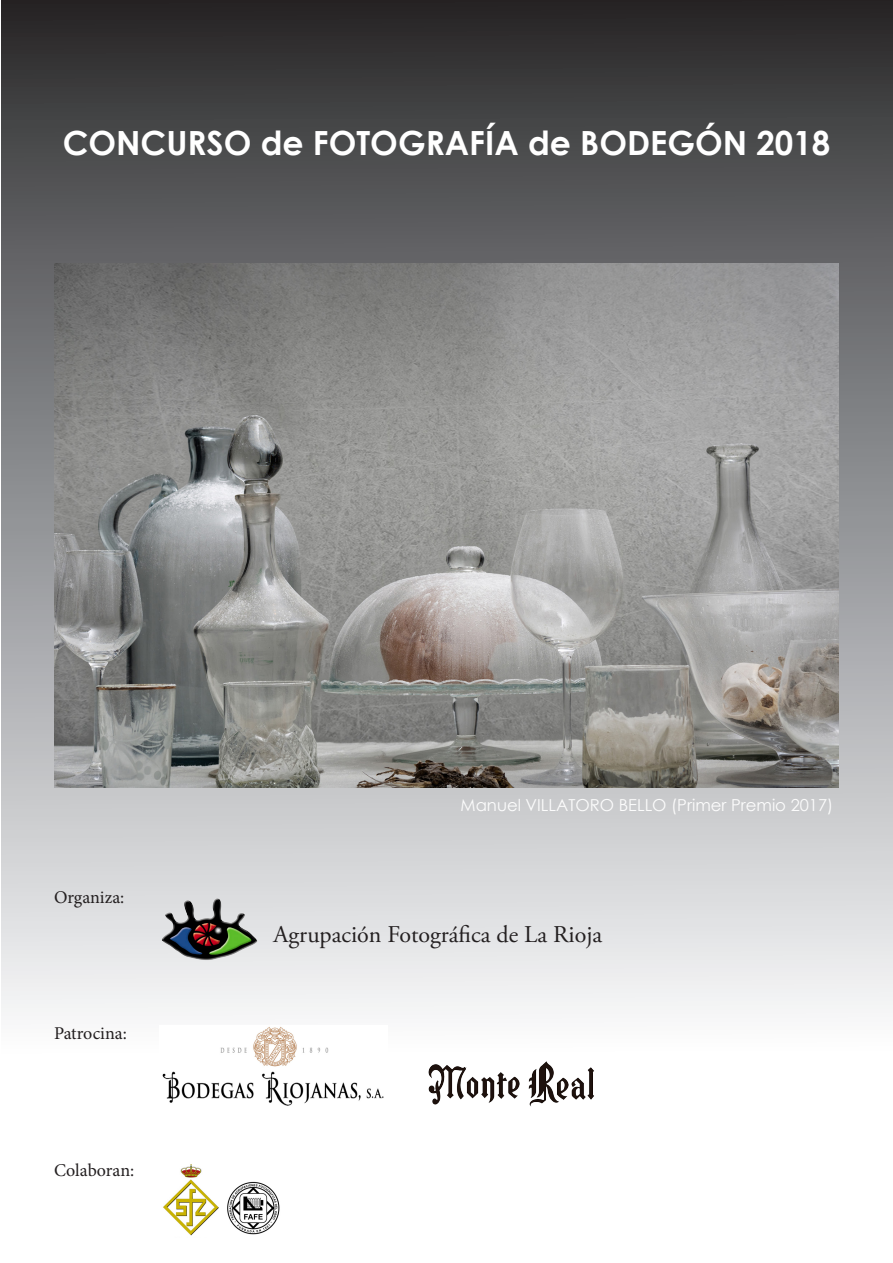
<style>
.page{position:relative;width:893px;height:1263px;background:#fff}
.page>*{position:absolute;margin:0;border:0;box-sizing:border-box;transform-origin:0 0}
.t1{font:700 33.3px "Century Gothic";color:#fff}
.t2{font:24px "Adobe Garamond Pro";color:#231f20}
.t3{font:18px "Minion Pro";color:#231f20}
.t4{font:16.5px "Century Gothic";color:#fcfcfc}
</style>
<div class="page">
<div style="left:1px;top:0;width:891px;height:1055px;background:linear-gradient(to bottom,#2d2d2f,#fcfdff)"></div>
<img style="left:160px;top:897px;width:100px;height:65px">
<img style="left:54px;top:264px;width:785px;height:523px">
<img style="left:419px;top:1050px;width:185px;height:57px">
<img style="left:160px;top:1025px;width:227px;height:81px">
<img style="left:163px;top:1164px;width:117px;height:72px">
<p class="t1" style="left:63px;top:118px;width:769px">CONCURSO de FOTOGRAFÍA de BODEGÓN 2018</p>
<p class="t3" style="left:54px;top:885px;width:72px">Organiza:</p>
<p class="t3" style="left:54px;top:1021px;width:74px">Patrocina:</p>
<p class="t3" style="left:54px;top:1158px;width:82px">Colaboran:</p>
<p class="t4" style="left:460px;top:794px;width:374px">Manuel VILLATORO BELLO (Primer Premio 2017)</p>
<p class="t2" style="left:274px;top:920px;width:330px">Agrupación Fotográfica de La Rioja</p>
</div>
